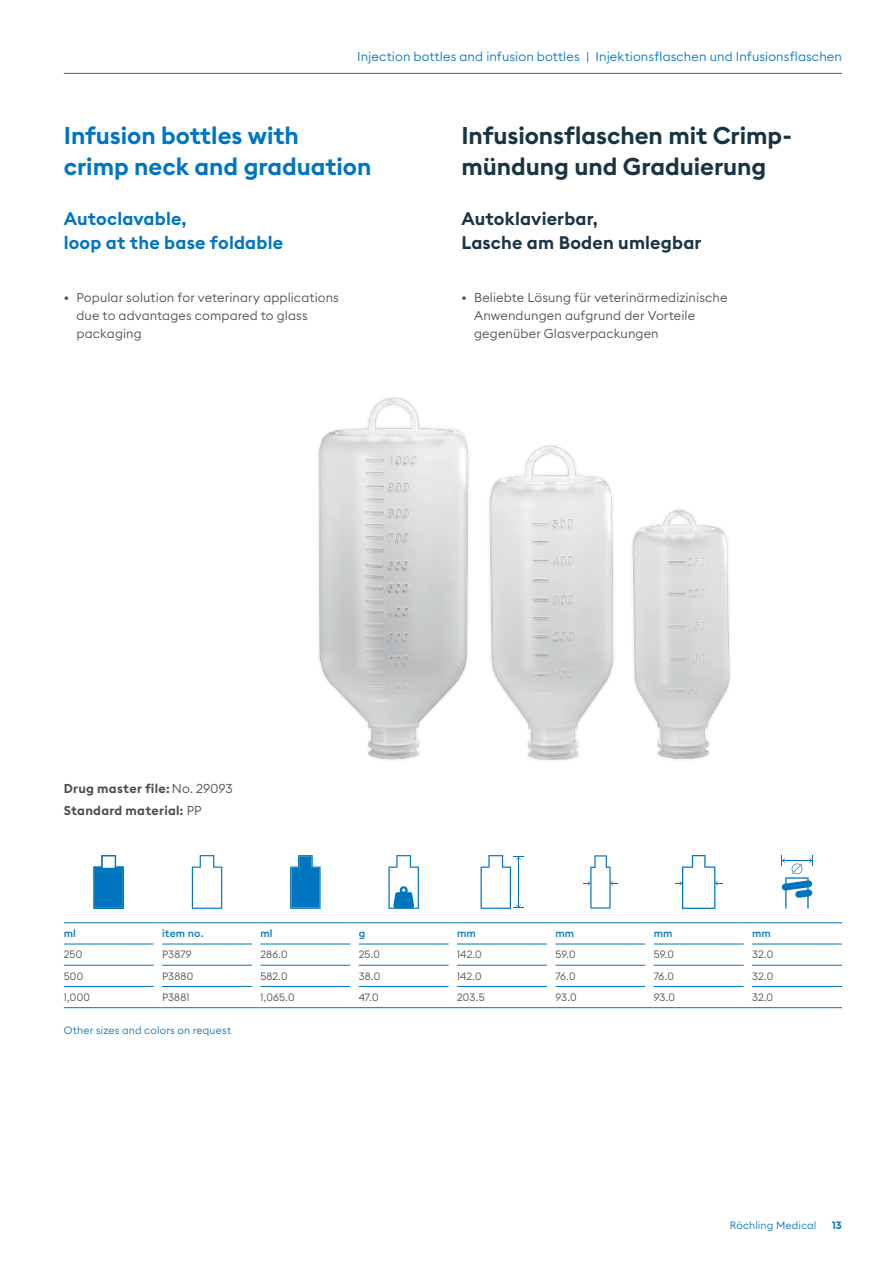
<style>
.page{position:relative;width:893px;height:1263px;background:#fff}
.page>*{position:absolute;margin:0;border:0;box-sizing:border-box;transform-origin:0 0}
.t1{font:600 24px/31.5px "Euclid Square";letter-spacing:-.005em;color:#193444}
.t2{font:600 24px/31.5px "Euclid Square";letter-spacing:-.005em;color:#0075bf}
.t3{font:600 18px/24px "Euclid Square";letter-spacing:.01em;color:#193444}
.t4{font:600 18px/24px "Euclid Square";letter-spacing:.01em;color:#0075bf}
.t5{font:300 12.75px/18px "Euclid Square";letter-spacing:.01em;color:#4b4c4d}
.t6{font:300 12.75px "Euclid Square";letter-spacing:.01em;color:#0075bf}
.t7{font:600 12.75px/22.2px "Euclid Square";letter-spacing:.02em;color:#4b4c4d}
.t8{font:300 10.5px "Euclid Square";letter-spacing:.01em;color:#4b4c4d}
.t9{font:300 10.5px "Euclid Square";letter-spacing:.015em;color:#0075bf}
.t10{font:500 10.5px "Euclid Square";letter-spacing:.02em;color:#0075bf}
.t11{font:600 10.5px "Euclid Square";color:#0075bf}
.s1{font-weight:300}
</style>
<div class="page">
<hr style="left:64px;top:73px;width:778px;height:1px;background:#0075bf">
<img style="left:318px;top:397px;width:412px;height:363px">
<hr style="left:64px;top:1007px;width:90px;height:1px;background:#0075bf">
<hr style="left:162px;top:1007px;width:90px;height:1px;background:#0075bf">
<hr style="left:260px;top:1007px;width:90px;height:1px;background:#0075bf">
<hr style="left:359px;top:1007px;width:90px;height:1px;background:#0075bf">
<hr style="left:457px;top:1007px;width:90px;height:1px;background:#0075bf">
<hr style="left:555px;top:1007px;width:90px;height:1px;background:#0075bf">
<hr style="left:654px;top:1007px;width:90px;height:1px;background:#0075bf">
<hr style="left:752px;top:1007px;width:90px;height:1px;background:#0075bf">
<hr style="left:64px;top:965px;width:90px;height:1px;background:#0075bf">
<hr style="left:162px;top:965px;width:90px;height:1px;background:#0075bf">
<hr style="left:260px;top:965px;width:90px;height:1px;background:#0075bf">
<hr style="left:359px;top:965px;width:90px;height:1px;background:#0075bf">
<hr style="left:457px;top:965px;width:90px;height:1px;background:#0075bf">
<hr style="left:555px;top:965px;width:90px;height:1px;background:#0075bf">
<hr style="left:654px;top:965px;width:90px;height:1px;background:#0075bf">
<hr style="left:752px;top:965px;width:90px;height:1px;background:#0075bf">
<hr style="left:64px;top:986px;width:90px;height:1px;background:#0075bf">
<hr style="left:162px;top:986px;width:90px;height:1px;background:#0075bf">
<hr style="left:260px;top:986px;width:90px;height:1px;background:#0075bf">
<hr style="left:359px;top:986px;width:90px;height:1px;background:#0075bf">
<hr style="left:457px;top:986px;width:90px;height:1px;background:#0075bf">
<hr style="left:555px;top:986px;width:90px;height:1px;background:#0075bf">
<hr style="left:654px;top:986px;width:90px;height:1px;background:#0075bf">
<hr style="left:752px;top:986px;width:90px;height:1px;background:#0075bf">
<hr style="left:64px;top:922px;width:90px;height:1px;background:#0075bf">
<hr style="left:64px;top:943px;width:90px;height:1px;background:#0075bf">
<hr style="left:162px;top:922px;width:90px;height:1px;background:#0075bf">
<hr style="left:162px;top:943px;width:90px;height:1px;background:#0075bf">
<hr style="left:260px;top:922px;width:90px;height:1px;background:#0075bf">
<hr style="left:260px;top:943px;width:90px;height:1px;background:#0075bf">
<hr style="left:359px;top:922px;width:90px;height:1px;background:#0075bf">
<hr style="left:359px;top:943px;width:90px;height:1px;background:#0075bf">
<hr style="left:457px;top:922px;width:90px;height:1px;background:#0075bf">
<hr style="left:457px;top:943px;width:90px;height:1px;background:#0075bf">
<hr style="left:555px;top:922px;width:90px;height:1px;background:#0075bf">
<hr style="left:555px;top:943px;width:90px;height:1px;background:#0075bf">
<hr style="left:654px;top:922px;width:90px;height:1px;background:#0075bf">
<hr style="left:654px;top:943px;width:90px;height:1px;background:#0075bf">
<hr style="left:752px;top:922px;width:90px;height:1px;background:#0075bf">
<hr style="left:752px;top:943px;width:90px;height:1px;background:#0075bf">
<svg style="left:93px;top:855px;width:31px;height:54px"></svg>
<svg style="left:192px;top:855px;width:30px;height:54px"></svg>
<svg style="left:290px;top:855px;width:31px;height:54px;background:#2589c8"></svg>
<svg style="left:388px;top:855px;width:31px;height:54px"></svg>
<svg style="left:481px;top:855px;width:42px;height:54px"></svg>
<svg style="left:583px;top:855px;width:35px;height:53px"></svg>
<svg style="left:675px;top:855px;width:47px;height:54px"></svg>
<svg style="left:781px;top:855px;width:32px;height:53px"></svg>
<p class="t6" style="left:357px;top:49px;width:486px">Injection bottles and infusion bottles | Injektionsflaschen und Infusionsflaschen</p>
<h1 class="t2" style="left:64px;top:120px;width:309px">Infusion bottles with<br>crimp neck and graduation</h1>
<h2 class="t4" style="left:64px;top:207px;width:221px">Autoclavable,<br>loop at the base foldable</h2>
<h1 class="t1" style="left:461px;top:120px;width:332px">Infusionsflaschen mit Crimp&shy;mündung und Graduierung</h1>
<h2 class="t3" style="left:461px;top:207px;width:242px">Autoklavierbar,<br>Lasche am Boden umlegbar</h2>
<p class="t5" style="left:77px;top:288px;width:264px;text-indent:-13px">• Popular solution for veterinary applications due to advantages compared to glass packaging</p>
<p class="t5" style="left:474px;top:288px;width:255px;text-indent:-13px">• Beliebte Lösung für veterinärmedizinische<br>Anwendungen aufgrund der Vorteile gegenüber Glasverpackungen</p>
<p class="t7" style="left:64px;top:777px;width:170px">Drug master file: <span class="s1">No. 29093<br></span>Standard material: <span class="s1">PP</span></p>
<p class="t10" style="left:64px;top:927px;width:14px">ml</p>
<p class="t10" style="left:162px;top:927px;width:43px">item no.</p>
<p class="t10" style="left:260px;top:927px;width:14px">ml</p>
<p class="t10" style="left:359px;top:927px;width:8px">g</p>
<p class="t10" style="left:457px;top:927px;width:20px">mm</p>
<p class="t10" style="left:555px;top:927px;width:20px">mm</p>
<p class="t10" style="left:654px;top:927px;width:20px">mm</p>
<p class="t10" style="left:752px;top:927px;width:20px">mm</p>
<p class="t8" style="left:64px;top:948px;width:20px">250</p>
<p class="t8" style="left:162px;top:948px;width:31px">P3879</p>
<p class="t8" style="left:260px;top:948px;width:29px">286.0</p>
<p class="t8" style="left:359px;top:948px;width:23px">25.0</p>
<p class="t8" style="left:457px;top:948px;width:26px">142.0</p>
<p class="t8" style="left:555px;top:948px;width:22px">59.0</p>
<p class="t8" style="left:654px;top:948px;width:22px">59.0</p>
<p class="t8" style="left:752px;top:948px;width:23px">32.0</p>
<p class="t8" style="left:64px;top:969px;width:21px">500</p>
<p class="t8" style="left:162px;top:969px;width:33px">P3880</p>
<p class="t8" style="left:260px;top:969px;width:29px">582.0</p>
<p class="t8" style="left:359px;top:969px;width:23px">38.0</p>
<p class="t8" style="left:457px;top:969px;width:26px">142.0</p>
<p class="t8" style="left:555px;top:969px;width:22px">76.0</p>
<p class="t8" style="left:654px;top:969px;width:22px">76.0</p>
<p class="t8" style="left:752px;top:969px;width:23px">32.0</p>
<p class="t8" style="left:64px;top:990px;width:28px">1,000</p>
<p class="t8" style="left:162px;top:990px;width:29px">P3881</p>
<p class="t8" style="left:260px;top:990px;width:36px">1,065.0</p>
<p class="t8" style="left:359px;top:990px;width:22px">47.0</p>
<p class="t8" style="left:457px;top:990px;width:29px">203.5</p>
<p class="t8" style="left:555px;top:990px;width:23px">93.0</p>
<p class="t8" style="left:654px;top:990px;width:23px">93.0</p>
<p class="t8" style="left:752px;top:990px;width:23px">32.0</p>
<p class="t9" style="left:64px;top:1023px;width:169px">Other sizes and colors on request</p>
<p class="t9" style="left:730px;top:1218px;width:88px">Röchling Medical</p>
<p class="t11" style="left:832px;top:1218px;width:11px">13</p>
</div>
